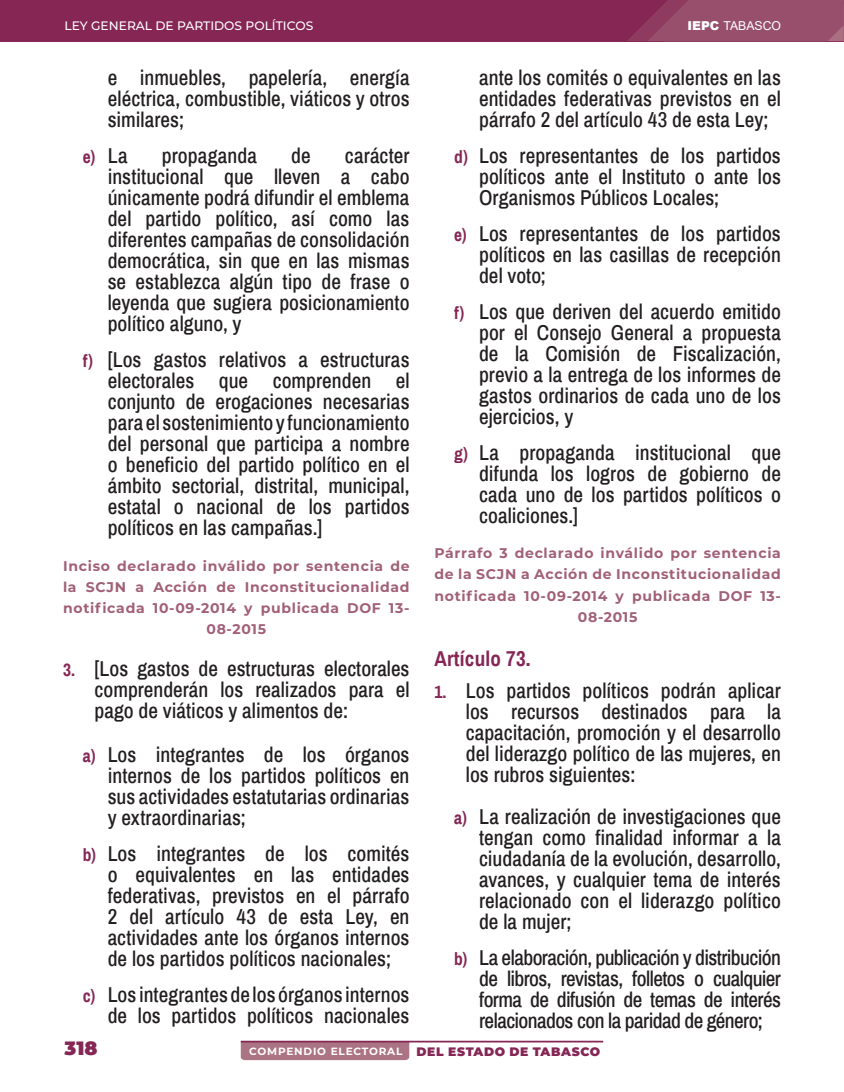
<style>
.page{position:relative;width:844px;height:1092px;background:#fff}
.page>*{position:absolute;margin:0;border:0;box-sizing:border-box;transform-origin:0 0}
.t1{font:500 21px/21px "Archivo Narrow";color:#231f20;text-align:justify}
.ARTICULO{font:700 21px "Archivo Narrow";letter-spacing:.01em;color:#852655}
.t2{font:900 19.25px "Montserrat";color:#852655}
.t3{font:700 17.5px "Archivo Narrow";color:#852655}
.REFORMADO{font:700 14px/21px "Montserrat";letter-spacing:.05em;color:#a16077;text-align:center}
.t4{font:500 12.25px "Montserrat";color:#fff}
.t5{font:12.25px "Arial";color:#fff}
.t6{font:700 10.5px "Montserrat";letter-spacing:.075em;color:#fff}
.s1{font-weight:500;font-size:21px;color:#231f20}
.s2{font-weight:700;font-size:17.5px;color:#852655}
.s3{font-weight:900}
.s4{font-weight:900;font-size:12.25px;color:#852655}
</style>
<div class="page">
<div style="left:0;top:0;width:843px;height:41px;background:#852655"></div>
<svg style="left:627px;top:0;width:216px;height:41px;background:#954967"></svg>
<div style="left:241px;top:1042px;width:168px;height:17px;background:#ab7484"></div>
<hr style="left:241px;top:1040px;width:362px;height:2px;background:#852655">
<p class="t4" style="left:64px;top:17px;width:250px">LEY GENERAL DE PARTIDOS POLÍTICOS</p>
<p class="t1" style="left:108px;top:66px;width:303px">e inmuebles, papelería, energía eléctrica, combustible, viáticos y otros similares;</p>
<p class="t3" style="left:83px;top:144px;width:46px">e) <span class="s1">La</span></p>
<p class="t1" style="left:162px;top:144px;width:97px">propaganda</p>
<p class="t1" style="left:291px;top:144px;width:21px">de</p>
<p class="t1" style="left:108px;top:144px;width:303px;text-indent:237px">carácter institucional que lleven a cabo únicamente podrá difundir el emblema del partido político, así como las diferentes campañas de consolidación democrática, sin que en las mismas se establezca algún tipo de frase o leyenda que sugiera posicionamiento político alguno, y</p>
<p class="t1" style="left:108px;top:348px;width:303px;text-indent:-25px"><span class="s2">f)</span> [Los gastos relativos a estructuras electorales que comprenden el conjunto de erogaciones necesarias para el sostenimiento y funcionamiento del personal que participa a nombre o beneficio del partido político en el ámbito sectorial, distrital, municipal, estatal o nacional de los partidos políticos en las campañas.]</p>
<p class="REFORMADO" style="left:63px;top:554px;width:348px">Inciso declarado inválido por sentencia de la SCJN a Acción de Inconstitucionalidad notificada 10-09-2014 y publicada DOF 13- 08-2015</p>
<p class="t1" style="left:94px;top:657px;width:316px;text-indent:-32px"><span class="s2">3.</span> [Los gastos de estructuras electorales comprenderán los realizados para el pago de viáticos y alimentos de:</p>
<p class="t1" style="left:108px;top:743px;width:303px;text-indent:-25px"><span class="s2">a)</span> Los integrantes de los órganos internos de los partidos políticos en sus actividades estatutarias ordinarias y extraordinarias;</p>
<p class="t1" style="left:108px;top:842px;width:303px;text-indent:-25px"><span class="s2">b)</span> Los integrantes de los comités o equivalentes en las entidades federativas, previstos en el párrafo 2 del artículo 43 de esta Ley, en actividades ante los órganos internos de los partidos políticos nacionales;</p>
<p class="t1" style="left:83px;top:983px;width:328px;text-align:right"><span class="s2">c)</span> Los integrantes de los órganos internos de los partidos políticos nacionales</p>
<p class="t5" style="left:687px;top:17px;width:95px"><span class="s3">IEPC</span> TABASCO</p>
<p class="t1" style="left:479px;top:66px;width:303px">ante los comités o equivalentes en las entidades federativas previstos en el párrafo 2 del artículo 43 de esta Ley;</p>
<p class="t1" style="left:479px;top:144px;width:303px;text-indent:-25px"><span class="s2">d)</span> Los representantes de los partidos políticos ante el Instituto o ante los Organismos Públicos Locales;</p>
<p class="t1" style="left:479px;top:222px;width:303px;text-indent:-25px"><span class="s2">e)</span> Los representantes de los partidos políticos en las casillas de recepción del voto;</p>
<p class="t1" style="left:479px;top:300px;width:303px;text-indent:-25px"><span class="s2">f)</span> Los que deriven del acuerdo emitido por el Consejo General a propuesta de la Comisión de Fiscalización, previo a la entrega de los informes de gastos ordinarios de cada uno de los ejercicios, y</p>
<p class="t1" style="left:479px;top:441px;width:303px;text-indent:-25px"><span class="s2">g)</span> La propaganda institucional que difunda los logros de gobierno de cada uno de los partidos políticos o coaliciones.]</p>
<p class="REFORMADO" style="left:434px;top:542px;width:348px">Párrafo 3 declarado inválido por sentencia de la SCJN a Acción de Inconstitucionalidad notificada 10-09-2014 y publicada DOF 13- 08-2015</p>
<p class="ARTICULO" style="left:434px;top:643px;width:96px">Artículo 73.</p>
<p class="t1" style="left:466px;top:679px;width:316px;text-indent:-32px"><span class="s2">1.</span> Los partidos políticos podrán aplicar los recursos destinados para la capacitación, promoción y el desarrollo del liderazgo político de las mujeres, en los rubros siguientes:</p>
<p class="t1" style="left:479px;top:805px;width:303px;text-indent:-25px"><span class="s2">a)</span> La realización de investigaciones que tengan como finalidad informar a la ciudadanía de la evolución, desarrollo, avances, y cualquier tema de interés relacionado con el liderazgo político de la mujer;</p>
<p class="t1" style="left:479px;top:946px;width:303px;text-indent:-25px"><span class="s2">b)</span> La elaboración, publicación y distribución de libros, revistas, folletos o cualquier forma de difusión de temas de interés relacionados con la paridad de género;</p>
<p class="t2" style="left:64px;top:1033px;width:34px">318</p>
<p class="t6" style="left:249px;top:1043px;width:352px">COMPENDIO ELECTORAL <span class="s4">DEL ESTADO DE TABASCO</span></p>
</div>
